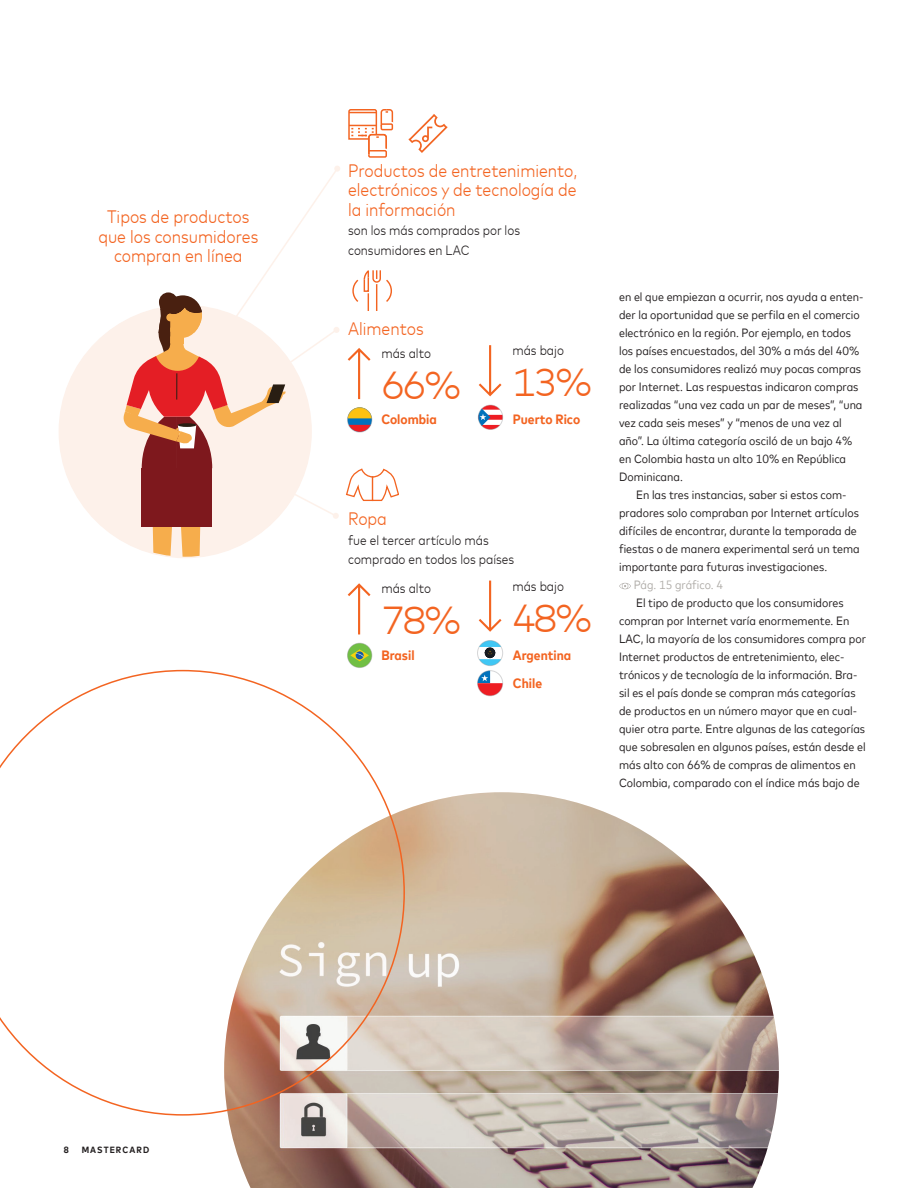
<style>
.page{position:relative;width:918px;height:1188px;background:#fff}
.page>*{position:absolute;margin:0;border:0;box-sizing:border-box;transform-origin:0 0}
.t1{font:300 39px "Mark Offc For MC";letter-spacing:-.05em;color:#f36421}
.t2{font:300 18px/19.5px "Mark For MC Nrw";color:#f36421;text-align:center}
.t3{font:300 13.5px/19.5px "Mark For MC Nrw";color:#231f20}
.t4{font:700 13.5px/28.3px "Mark For MC Nrw";color:#f36421}
.t5{font:12px/18px "Mark For MC Nrw";color:#231f20}
.t6{font:12px "Mark For MC Nrw";color:#b0ada9}
.t7{font:700 9px "Mark For MC Nrw";letter-spacing:.12em;color:#231f20}
</style>
<div class="page">
<svg style="left:619px;top:583px;width:12px;height:6px"></svg>
<img style="left:228px;top:792px;width:551px;height:396px">
<svg style="left:0;top:670px;width:405px;height:446px"></svg>
<div style="left:59px;top:306px;width:252px;height:251px;background:#fdf1ea;border-radius:50%"></div>
<div style="left:368px;top:134px;width:19px;height:24px;border:1px solid #f36421;border-radius:3px"></div>
<svg style="left:348px;top:109px;width:46px;height:31px"></svg>
<svg style="left:409px;top:114px;width:39px;height:39px"></svg>
<div style="left:347px;top:643px;width:25px;height:25px;background:#71bf44;border-radius:50%"></div>
<svg style="left:350px;top:649px;width:19px;height:12px"></svg>
<div style="left:347px;top:643px;width:25px;height:25px;border:1px solid #939598;border-radius:50%"></div>
<svg style="left:122px;top:146px;width:277px;height:411px"></svg>
<svg style="left:348px;top:583px;width:23px;height:51px"></svg>
<svg style="left:479px;top:345px;width:23px;height:51px"></svg>
<svg style="left:479px;top:581px;width:23px;height:51px"></svg>
<svg style="left:478px;top:405px;width:25px;height:25px"></svg>
<div style="left:478px;top:405px;width:25px;height:25px;border:1px solid #939598;border-radius:50%"></div>
<div style="left:477px;top:640px;width:26px;height:26px;border:1px solid #939598;border-radius:50%"></div>
<svg style="left:478px;top:640px;width:25px;height:56px"></svg>
<div style="left:477px;top:670px;width:26px;height:26px;border:1px solid #939598;border-radius:50%"></div>
<h2 class="t2" style="left:98px;top:206px;width:162px">Tipos de productos que los consumidores compran en línea</h2>
<h2 class="t2" style="left:348px;top:160px;width:231px;text-align:justify">Productos de entretenimiento, electrónicos y de tecnología de la información</h2>
<p class="t3" style="left:348px;top:220px;width:173px">son los más comprados por los consumidores en LAC</p>
<h2 class="t2" style="left:348px;top:318px;width:77px">Alimentos</h2>
<p class="t3" style="left:381px;top:342px;width:51px">más alto</p>
<p class="t3" style="left:512px;top:340px;width:53px">más bajo</p>
<h1 class="t1" style="left:381px;top:356px;width:82px">66%</h1>
<h1 class="t1" style="left:512px;top:353px;width:82px">13%</h1>
<p class="t4" style="left:381px;top:404px;width:57px">Colombia</p>
<p class="t4" style="left:513px;top:404px;width:69px">Puerto Rico</p>
<h2 class="t2" style="left:348px;top:508px;width:40px">Ropa</h2>
<p class="t3" style="left:348px;top:529px;width:168px">fue el tercer artículo más comprado en todos los países</p>
<p class="t3" style="left:381px;top:578px;width:51px">más alto</p>
<p class="t3" style="left:512px;top:575px;width:53px">más bajo</p>
<h1 class="t1" style="left:381px;top:592px;width:82px">78%</h1>
<h1 class="t1" style="left:512px;top:589px;width:82px">48%</h1>
<p class="t4" style="left:381px;top:639px;width:35px">Brasil</p>
<p class="t4" style="left:513px;top:639px;width:60px">Argentina<br>Chile</p>
<p class="t5" style="left:619px;top:287px;width:246px">en el que empiezan a ocurrir, nos ayuda a enten&shy;der la oportunidad que se perfila en el comercio electrónico en la región. Por ejemplo, en todos los países encuestados, del 30% a más del 40% de los consumidores realizó muy pocas compras por Internet. Las respuestas indicaron compras realizadas “una vez cada un par de meses”, “una vez cada seis meses” y “menos de una vez al año”. La última categoría osciló de un bajo 4% en Colombia hasta un alto 10% en República Dominicana.</p>
<p class="t5" style="left:619px;top:485px;width:242px;text-indent:17px">En las tres instancias, saber si estos com&shy;pradores solo compraban por Internet artículos difíciles de encontrar, durante la temporada de fiestas o de manera experimental será un tema importante para futuras investigaciones.</p>
<p class="t6" style="left:634px;top:576px;width:91px">Pág. 15 gráfico. 4</p>
<p class="t5" style="left:619px;top:593px;width:248px;text-indent:17px">El tipo de producto que los consumidores compran por Internet varía enormemente. En LAC, la mayoría de los consumidores compra por Internet productos de entretenimiento, elec&shy;trónicos y de tecnología de la información. Bra&shy;sil es el país donde se compran más categorías de productos en un número mayor que en cual&shy;quier otra parte. Entre algunas de las categorías que sobresalen en algunos países, están desde el más alto con 66% de compras de alimentos en Colombia, comparado con el índice más bajo de</p>
<p class="t7" style="left:64px;top:1143px;width:6px">8</p>
<p class="t7" style="left:82px;top:1143px;width:69px">MASTERCARD</p>
</div>
